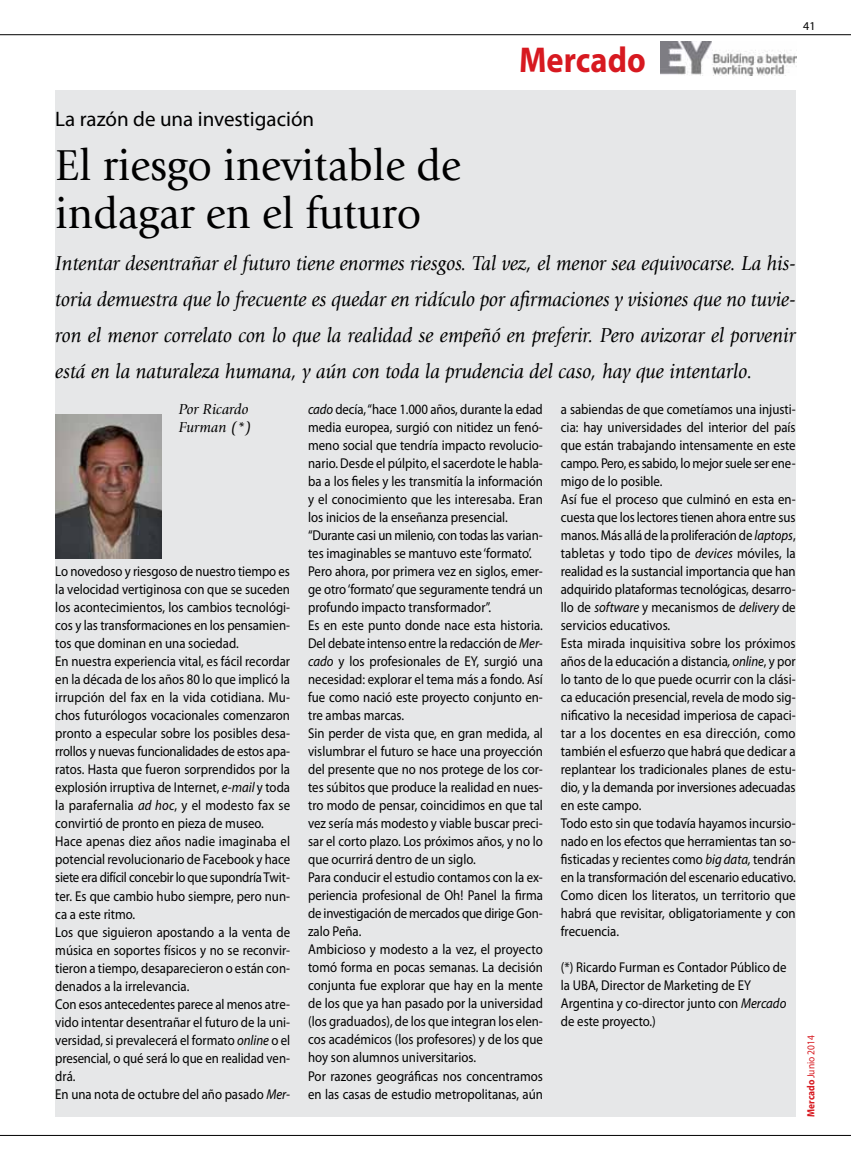
<style>
.page{position:relative;width:851px;height:1170px;background:#fff}
.page>*{position:absolute;margin:0;border:0;box-sizing:border-box;transform-origin:0 0}
.t1{font:45px/48px "Giovanni Std";color:#000;scale:.95 1}
.t2{font:700 36px "Myriad Pro";color:#d71920;scale:.9 1}
.t3{font:italic 21px/36px "Giovanni Std";color:#000;text-align:justify;scale:.95 1}
.t4{font:21px "Myriad Pro";color:#000}
.t5{font:italic 15px/18px "Giovanni Std";color:#000}
.t6{font:14.25px/18px "Myriad Pro";color:#000;scale:.9 1}
.t7{font:12px "Myriad Pro";color:#000}
.t8{font:10.5px "Myriad Pro";color:#d71920;scale:.9 1}
.s1{font-style:italic}
.s2{font-weight:700}
</style>
<div class="page">
<hr style="left:0;top:34px;width:850px;height:1px;background:#000">
<hr style="left:0;top:1134px;width:850px;height:1px;background:#000">
<img style="left:660px;top:41px;width:136px;height:34px">
<div style="left:55px;top:90px;width:740px;height:1026px;background:#e6e7e8"></div>
<img style="left:55px;top:414px;width:107px;height:144px">
<h2 class="t2" style="left:519px;top:36px;width:142px">Mercado</h2>
<p class="t7" style="left:803px;top:18px;width:14px">41</p>
<h3 class="t4" style="left:55px;top:106px;width:260px">La razón de una investigación</h3>
<h1 class="t1" style="left:55px;top:142px;width:428px">El riesgo inevitable de indagar en el futuro</h1>
<p class="t3" style="left:55px;top:245px;width:780px">Intentar desentrañar el futuro tiene enormes riesgos. Tal vez, el menor sea equivocarse. La his&shy;toria demuestra que lo frecuente es quedar en ridículo por afirmaciones y visiones que no tuvie&shy;ron el menor correlato con lo que la realidad se empeñó en preferir. Pero avizorar el porvenir está en la naturaleza humana, y aún con toda la prudencia del caso, hay que intentarlo.</p>
<p class="t5" style="left:179px;top:400px;width:74px">Por Ricardo<br>Furman (*)</p>
<p class="t6" style="left:55px;top:562px;width:262px">Lo novedoso y riesgoso de nuestro tiempo es la velocidad vertiginosa con que se suceden los acontecimientos, los cambios tecnológi&shy;cos y las transformaciones en los pensamien&shy;tos que dominan en una sociedad.<br>En nuestra experiencia vital, es fácil recordar en la década de los años 80 lo que implicó la irrupción del fax en la vida cotidiana. Mu&shy;chos futurólogos vocacionales comenzaron pronto a especular sobre los posibles desa&shy;rrollos y nuevas funcionalidades de estos apa&shy;ratos. Hasta que fueron sorprendidos por la explosión irruptiva de Internet, <span class="s1">e-mail</span> y toda la parafernalia <span class="s1">ad hoc</span>, y el modesto fax se convirtió de pronto en pieza de museo.<br>Hace apenas diez años nadie imaginaba el potencial revolucionario de Facebook y hace siete era difícil concebir lo que supondría Twit&shy;ter. Es que cambio hubo siempre, pero nun&shy;ca a este ritmo.<br>Los que siguieron apostando a la venta de música en soportes físicos y no se reconvir&shy;tieron a tiempo, desaparecieron o están con&shy;denados a la irrelevancia.<br>Con esos antecedentes parece al menos atre&shy;vido intentar desentrañar el futuro de la uni&shy;versidad, si prevalecerá el formato <span class="s1">online</span> o el presencial, o qué será lo que en realidad ven&shy;drá.<br>En una nota de octubre del año pasado <span class="s1">Mer-</span></p>
<p class="t6" style="left:308px;top:400px;width:262px"><span class="s1">cado</span> decía, “hace 1.000 años, durante la edad media europea, surgió con nitidez un fenó&shy;meno social que tendría impacto revolucio&shy;nario. Desde el púlpito, el sacerdote le habla&shy;ba a los fieles y les transmitía la información y el conocimiento que les interesaba. Eran los inicios de la enseñanza presencial. “Durante casi un milenio, con todas las varian&shy;tes imaginables se mantuvo este ‘formato’.<br>Pero ahora, por primera vez en siglos, emer&shy;ge otro ‘formato’ que seguramente tendrá un profundo impacto transformador”.<br>Es en este punto donde nace esta historia.<br>Del debate intenso entre la redacción de <span class="s1">Mer&shy;cado</span> y los profesionales de EY, surgió una necesidad: explorar el tema más a fondo. Así fue como nació este proyecto conjunto en&shy;tre ambas marcas.<br>Sin perder de vista que, en gran medida, al vislumbrar el futuro se hace una proyección del presente que no nos protege de los cor&shy;tes súbitos que produce la realidad en nues&shy;tro modo de pensar, coincidimos en que tal vez sería más modesto y viable buscar preci&shy;sar el corto plazo. Los próximos años, y no lo que ocurrirá dentro de un siglo.<br>Para conducir el estudio contamos con la ex&shy;periencia profesional de Oh! Panel la firma de investigación de mercados que dirige Gon&shy;zalo Peña.<br>Ambicioso y modesto a la vez, el proyecto tomó forma en pocas semanas. La decisión conjunta fue explorar que hay en la mente de los que ya han pasado por la universidad (los graduados), de los que integran los elen&shy;cos académicos (los profesores) y de los que hoy son alumnos universitarios.<br>Por razones geográficas nos concentramos en las casas de estudio metropolitanas, aún</p>
<p class="t6" style="left:561px;top:400px;width:262px">a sabiendas de que cometíamos una injusti&shy;cia: hay universidades del interior del país que están trabajando intensamente en este campo. Pero, es sabido, lo mejor suele ser ene&shy;migo de lo posible.<br>Así fue el proceso que culminó en esta en&shy;cuesta que los lectores tienen ahora entre sus manos. Más allá de la proliferación de <span class="s1">laptops</span>, tabletas y todo tipo de <span class="s1">devices</span> móviles, la realidad es la sustancial importancia que han adquirido plataformas tecnológicas, desarro&shy;llo de <span class="s1">software</span> y mecanismos de <span class="s1">delivery</span> de servicios educativos.<br>Esta mirada inquisitiva sobre los próximos años de la educación a distancia<span class="s1">, online</span>, y por lo tanto de lo que puede ocurrir con la clási&shy;ca educación presencial, revela de modo sig&shy;nificativo la necesidad imperiosa de capaci&shy;tar a los docentes en esa dirección, como también el esfuerzo que habrá que dedicar a replantear los tradicionales planes de estu&shy;dio, y la demanda por inversiones adecuadas en este campo.<br>Todo esto sin que todavía hayamos incursio&shy;nado en los efectos que herramientas tan so&shy;fisticadas y recientes como <span class="s1">big data,</span> tendrán en la transformación del escenario educativo.<br>Como dicen los literatos, un territorio que habrá que revisitar, obligatoriamente y con frecuencia.</p>
<p class="t6" style="left:561px;top:958px;width:252px">(*) Ricardo Furman es Contador Público de la UBA, Director de Marketing de EY Argentina y co-director junto con <span class="s1">Mercado </span>de este proyecto.)</p>
<p class="t8" style="left:804px;top:1116px;width:92px;rotate:-90deg"><span class="s2">Mercado</span> Junio 2014</p>
</div>
